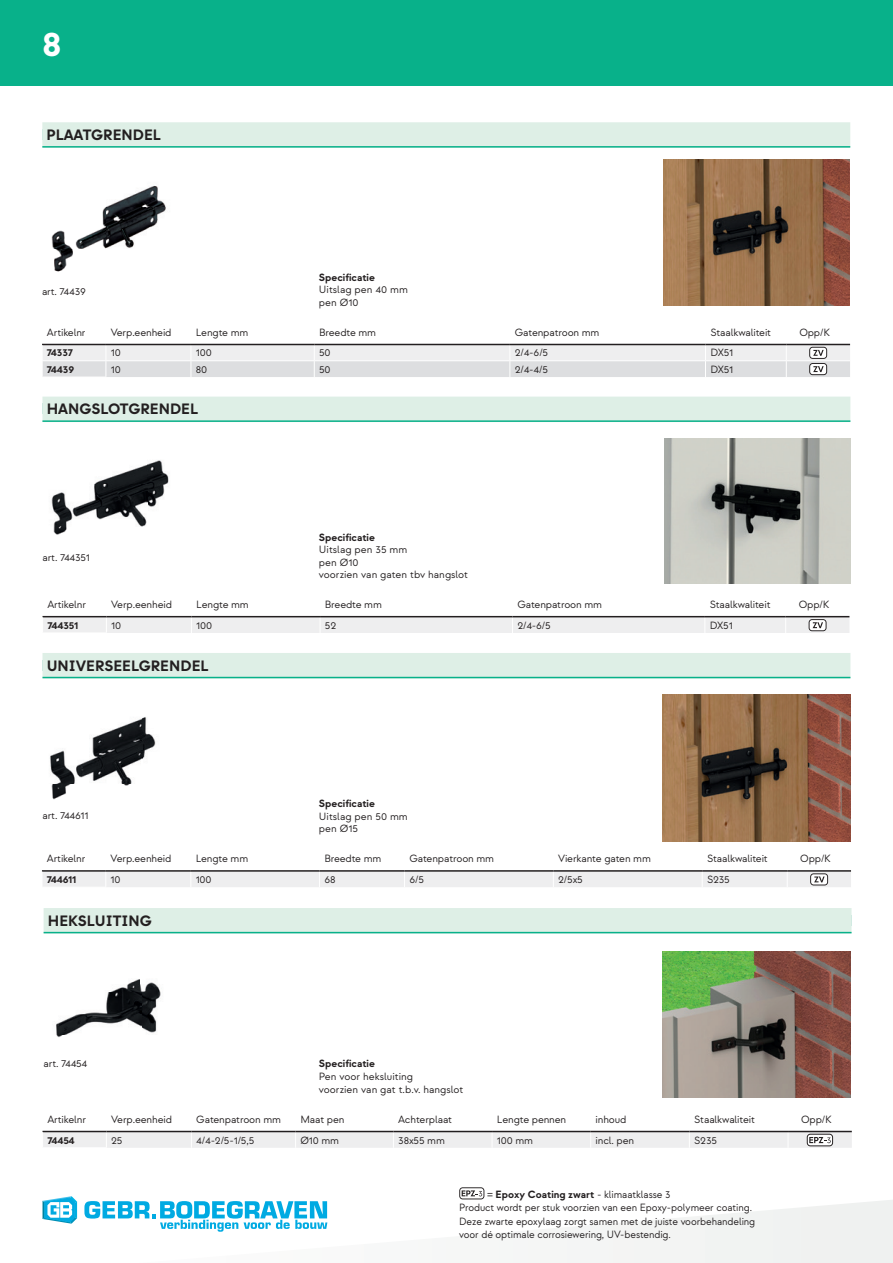
<style>
.page{position:relative;width:893px;height:1263px;background:#fff}
.page>*{position:absolute;margin:0;border:0;box-sizing:border-box;transform-origin:0 0}
.t1{font:700 36px "Strawford";color:#fff}
.t2{font:700 15px "Strawford";color:#231f20}
.t3{font:10.5px/12.6px "Strawford";letter-spacing:-.015em;color:#231f20}
.t4{font:700 10.5px "Strawford";color:#231f20}
.s1{font-size:12px}
.s2{font-weight:700}
</style>
<div class="page">
<img style="left:662px;top:695px;width:188px;height:146px">
<img style="left:664px;top:438px;width:186px;height:146px">
<img style="left:664px;top:160px;width:186px;height:145px">
<svg style="left:42px;top:343px;width:808px;height:34px"></svg>
<img style="left:51px;top:185px;width:115px;height:87px">
<img style="left:662px;top:951px;width:188px;height:147px">
<svg style="left:42px;top:615px;width:807px;height:18px"></svg>
<svg style="left:42px;top:870px;width:809px;height:17px"></svg>
<svg style="left:327px;top:1199px;width:566px;height:64px"></svg>
<img style="left:50px;top:717px;width:106px;height:83px">
<img style="left:51px;top:460px;width:118px;height:75px">
<div style="left:42px;top:122px;width:808px;height:26px;background:#deefe6"></div>
<hr style="left:42px;top:146px;width:808px;height:2px;background:#08b18a">
<div style="left:43px;top:653px;width:807px;height:25px;background:#deefe6"></div>
<hr style="left:43px;top:677px;width:807px;height:1px;background:#08b18a">
<div style="left:42px;top:397px;width:808px;height:25px;background:#deefe6"></div>
<hr style="left:42px;top:420px;width:808px;height:2px;background:#08b18a">
<img style="left:56px;top:979px;width:105px;height:58px">
<div style="left:44px;top:908px;width:807px;height:25px;background:#deefe6"></div>
<hr style="left:44px;top:932px;width:807px;height:1px;background:#08b18a">
<svg style="left:42px;top:1130px;width:810px;height:18px"></svg>
<div style="left:0;top:0;width:893px;height:85px;background:#08b18a"></div>
<svg style="left:43px;top:1196px;width:34px;height:28px"></svg>
<svg style="left:84px;top:1201px;width:243px;height:31px"></svg>
<svg style="left:459px;top:1187px;width:25px;height:12px"></svg>
<h1 class="t1" style="left:43px;top:21px;width:20px">8</h1>
<h2 class="t2" style="left:47px;top:126px;width:116px">PLAATGRENDEL</h2>
<p class="t3" style="left:42px;top:285px;width:45px">art. 74439</p>
<p class="t4" style="left:319px;top:271px;width:58px">Specificatie</p>
<p class="t3" style="left:319px;top:284px;width:91px">Uitslag pen 40 mm pen Ø10</p>
<p class="t3" style="left:47px;top:326px;width:40px">Artikelnr</p>
<p class="t3" style="left:111px;top:326px;width:62px">Verp.eenheid</p>
<p class="t3" style="left:196px;top:326px;width:54px">Lengte mm</p>
<p class="t3" style="left:319px;top:326px;width:59px">Breedte mm</p>
<p class="t3" style="left:515px;top:326px;width:86px">Gatenpatroon mm</p>
<p class="t3" style="left:710px;top:326px;width:62px">Staalkwaliteit</p>
<p class="t3" style="left:799px;top:326px;width:32px">Opp/K</p>
<p class="t4" style="left:47px;top:346px;width:28px">74337</p>
<p class="t3" style="left:111px;top:347px;width:12px">10</p>
<p class="t3" style="left:196px;top:347px;width:17px">100</p>
<p class="t3" style="left:319px;top:347px;width:13px">50</p>
<p class="t3" style="left:515px;top:347px;width:35px">2/4-6/5</p>
<p class="t3" style="left:710px;top:347px;width:25px">DX51</p>
<p class="t4" style="left:47px;top:363px;width:29px">74439</p>
<p class="t3" style="left:111px;top:363px;width:12px">10</p>
<p class="t3" style="left:196px;top:363px;width:13px">80</p>
<p class="t3" style="left:319px;top:363px;width:13px">50</p>
<p class="t3" style="left:515px;top:363px;width:35px">2/4-4/5</p>
<p class="t3" style="left:710px;top:363px;width:25px">DX51</p>
<h2 class="t2" style="left:47px;top:400px;width:153px">HANGSLOTGRENDEL</h2>
<p class="t3" style="left:42px;top:551px;width:49px">art. 744351</p>
<p class="t4" style="left:319px;top:531px;width:58px">Specificatie</p>
<p class="t3" style="left:319px;top:543px;width:151px">Uitslag pen 35 mm<br>pen Ø10<br>voorzien van gaten tbv hangslot</p>
<p class="t3" style="left:47px;top:598px;width:40px">Artikelnr</p>
<p class="t3" style="left:111px;top:598px;width:62px">Verp.eenheid</p>
<p class="t3" style="left:196px;top:598px;width:54px">Lengte mm</p>
<p class="t3" style="left:325px;top:598px;width:59px">Breedte mm</p>
<p class="t3" style="left:517px;top:598px;width:86px">Gatenpatroon mm</p>
<p class="t3" style="left:710px;top:598px;width:62px">Staalkwaliteit</p>
<p class="t3" style="left:799px;top:598px;width:32px">Opp/K</p>
<p class="t4" style="left:47px;top:619px;width:32px">744351</p>
<p class="t3" style="left:111px;top:619px;width:12px">10</p>
<p class="t3" style="left:196px;top:619px;width:17px">100</p>
<p class="t3" style="left:325px;top:619px;width:13px">52</p>
<p class="t3" style="left:517px;top:619px;width:35px">2/4-6/5</p>
<p class="t3" style="left:710px;top:619px;width:25px">DX51</p>
<h2 class="t2" style="left:47px;top:656px;width:163px">UNIVERSEELGRENDEL</h2>
<p class="t3" style="left:43px;top:809px;width:48px">art. 744611</p>
<p class="t4" style="left:319px;top:797px;width:58px">Specificatie</p>
<p class="t3" style="left:319px;top:810px;width:90px">Uitslag pen 50 mm pen Ø15</p>
<p class="t3" style="left:47px;top:852px;width:40px">Artikelnr</p>
<p class="t3" style="left:111px;top:852px;width:62px">Verp.eenheid</p>
<p class="t3" style="left:196px;top:852px;width:54px">Lengte mm</p>
<p class="t3" style="left:324px;top:852px;width:59px">Breedte mm</p>
<p class="t3" style="left:409px;top:852px;width:86px">Gatenpatroon mm</p>
<p class="t3" style="left:558px;top:852px;width:94px">Vierkante gaten mm</p>
<p class="t3" style="left:707px;top:852px;width:62px">Staalkwaliteit</p>
<p class="t3" style="left:800px;top:852px;width:32px">Opp/K</p>
<p class="t4" style="left:47px;top:873px;width:31px">744611</p>
<p class="t3" style="left:111px;top:873px;width:12px">10</p>
<p class="t3" style="left:196px;top:873px;width:17px">100</p>
<p class="t3" style="left:324px;top:873px;width:13px">68</p>
<p class="t3" style="left:409px;top:873px;width:16px">6/5</p>
<p class="t3" style="left:558px;top:873px;width:26px">2/5x5</p>
<p class="t3" style="left:707px;top:873px;width:24px">S235</p>
<h2 class="t2" style="left:48px;top:911px;width:106px">HEKSLUITING</h2>
<p class="t3" style="left:44px;top:1057px;width:45px">art. 74454</p>
<p class="t4" style="left:319px;top:1057px;width:58px">Specificatie</p>
<p class="t3" style="left:319px;top:1070px;width:146px">Pen voor heksluiting<br>voorzien van gat t.b.v. hangslot</p>
<p class="t3" style="left:47px;top:1113px;width:40px">Artikelnr</p>
<p class="t3" style="left:111px;top:1113px;width:62px">Verp.eenheid</p>
<p class="t3" style="left:196px;top:1113px;width:86px">Gatenpatroon mm</p>
<p class="t3" style="left:300px;top:1113px;width:46px">Maat pen</p>
<p class="t3" style="left:398px;top:1113px;width:55px">Achterplaat</p>
<p class="t3" style="left:497px;top:1113px;width:71px">Lengte pennen</p>
<p class="t3" style="left:596px;top:1113px;width:32px">inhoud</p>
<p class="t3" style="left:694px;top:1113px;width:62px">Staalkwaliteit</p>
<p class="t3" style="left:801px;top:1113px;width:32px">Opp/K</p>
<p class="t4" style="left:47px;top:1133px;width:29px">74454</p>
<p class="t3" style="left:111px;top:1134px;width:13px">25</p>
<p class="t3" style="left:196px;top:1134px;width:60px">4/4-2/5-1/5,5</p>
<p class="t3" style="left:300px;top:1134px;width:40px">Ø10 mm</p>
<p class="t3" style="left:398px;top:1134px;width:48px">38x55 mm</p>
<p class="t3" style="left:497px;top:1134px;width:38px">100 mm</p>
<p class="t3" style="left:596px;top:1134px;width:40px">incl. pen</p>
<p class="t3" style="left:694px;top:1134px;width:24px">S235</p>
<p class="t3" style="left:459px;top:1188px;width:298px;line-height:13.5px;text-indent:28px"><span class="s1">=</span> <span class="s2">Epoxy Coating zwart</span> - klimaatklasse 3<br>Product wordt per stuk voorzien van een Epoxy-polymeer coating.<br>Deze zwarte epoxylaag zorgt samen met de juiste voorbehandeling voor dé optimale corrosiewering, UV-bestendig.</p>
</div>
